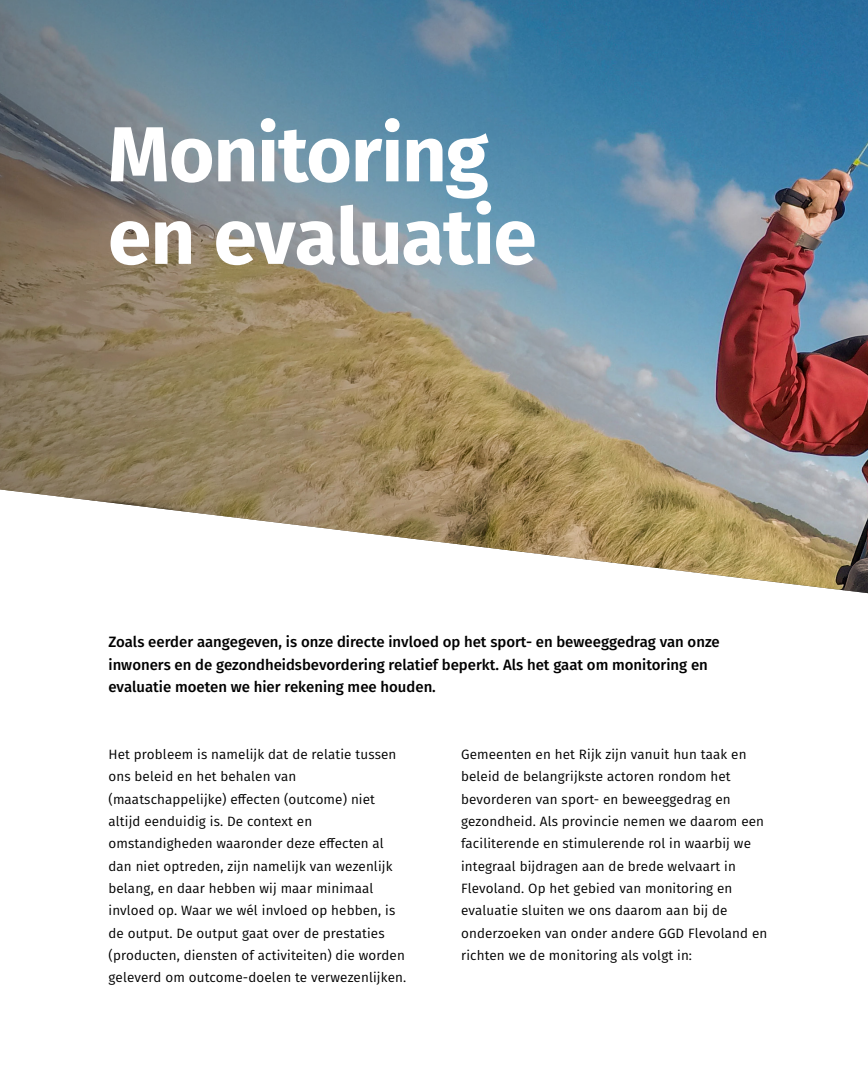
<style>
.page{position:relative;width:868px;height:1080px;background:#fff}
.page>*{position:absolute;margin:0;border:0;box-sizing:border-box;transform-origin:0 0}
.Titel_hoofdstuk_Wit{font:700 78px/82.5px "Fira Sans";letter-spacing:-.015em;color:#fff}
.Intro__P{font:15px/22.4px "Fira Sans Medium 2";color:#000}
.Bodytekst___witregel{font:13.5px/22.4px "Fira Sans Book 2";letter-spacing:.01em;color:#000}
</style>
<div class="page">
<img style="left:0;top:0;width:867px;height:593px">
<h1 class="Titel_hoofdstuk_Wit" style="left:108px;top:108px;width:430px">Monitoring en evaluatie</h1>
<p class="Intro__P" style="left:108px;top:630px;width:612px">Zoals eerder aangegeven, is onze directe invloed op het sport- en beweeggedrag van onze inwoners en de gezondheidsbevordering relatief beperkt. Als het gaat om monitoring en evaluatie moeten we hier rekening mee houden.</p>
<p class="Bodytekst___witregel" style="left:108px;top:743px;width:299px">Het probleem is namelijk dat de relatie tussen ons beleid en het behalen van (maatschappelijke) effecten (outcome) niet altijd eenduidig is. De context en omstandigheden waaronder deze effecten al dan niet optreden, zijn namelijk van wezenlijk belang, en daar hebben wij maar minimaal invloed op. Waar we wél invloed op hebben, is de output. De output gaat over de prestaties (producten, diensten of activiteiten) die worden geleverd om outcome-doelen te verwezenlijken.</p>
<p class="Bodytekst___witregel" style="left:461px;top:743px;width:308px">Gemeenten en het Rijk zijn vanuit hun taak en beleid de belangrijkste actoren rondom het bevorderen van sport- en beweeggedrag en gezondheid. Als provincie nemen we daarom een faciliterende en stimulerende rol in waarbij we integraal bijdragen aan de brede welvaart in Flevoland. Op het gebied van monitoring en evaluatie sluiten we ons daarom aan bij de onderzoeken van onder andere GGD Flevoland en richten we de monitoring als volgt in:</p>
</div>
